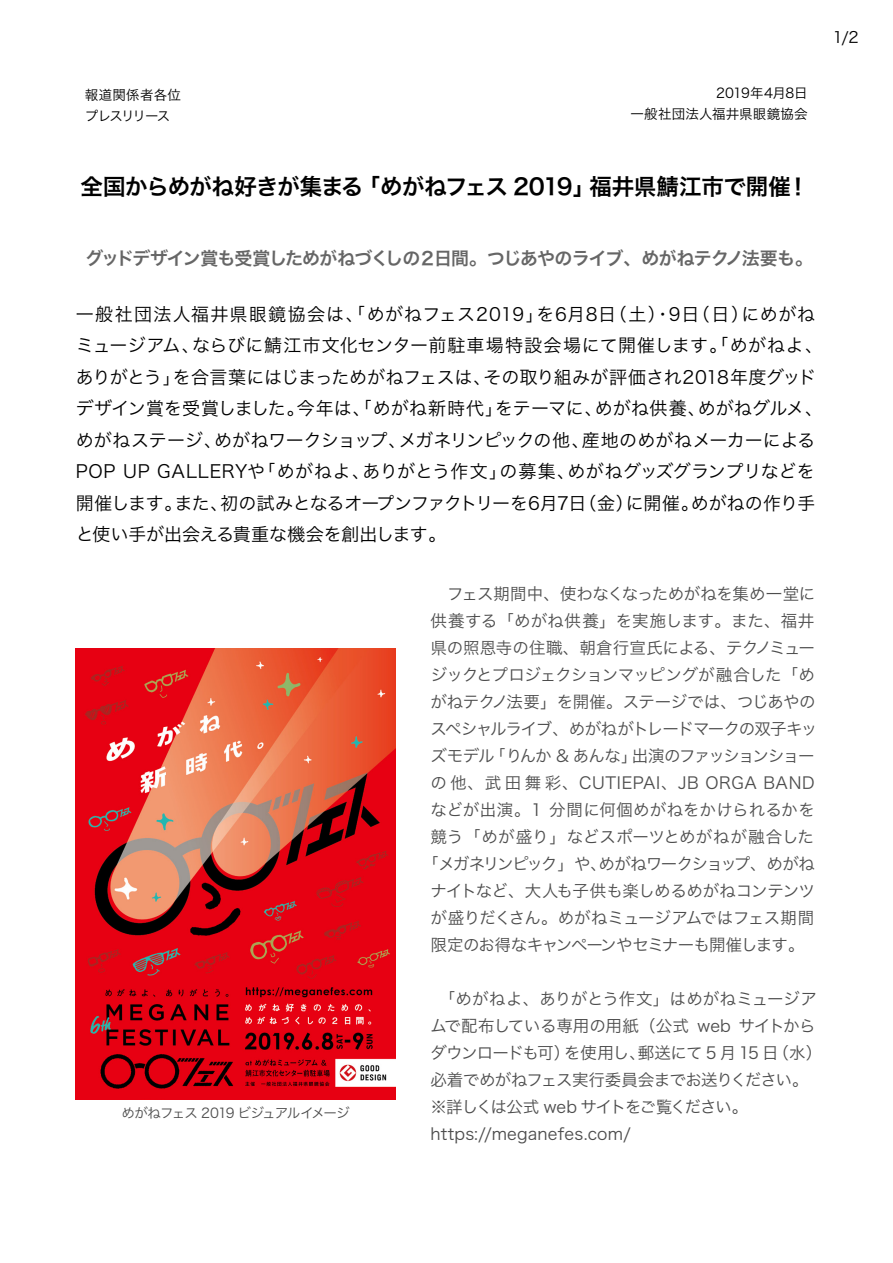
<style>
.page{position:relative;width:893px;height:1263px;background:#fff}
.page>*{position:absolute;margin:0;border:0;box-sizing:border-box;transform-origin:0 0}
.t1{font:22.5px "Hira Kaku Pro N W6";letter-spacing:-.02em;color:#000}
.t2{font:18px/31.5px "Hira Kaku Pro N W3";color:#000}
.t3{font:18px "Hira Kaku Pro N W6";letter-spacing:-.055em;color:#666}
.t4{font:16.5px/27px "Hira Kaku Pro N W3";letter-spacing:-.025em;color:#4d4d4d;text-align:center}
.t5{font:15.45px "Hira Kaku Pro N W3";color:#000}
.t6{font:13.5px/20.9px "Hira Kaku Pro N W3";letter-spacing:.01em;color:#000;text-align:right}
.t7{font:13.5px "Hira Kaku Pro N W3";letter-spacing:-.065em;color:#4d4d4d}
.t8{font:13.5px/20.4px "Hira Kaku Pro N W3";letter-spacing:-.015em;color:#000}
</style>
<div class="page">
<img style="left:76px;top:648px;width:319px;height:451px">
<p class="t8" style="left:85px;top:84px;width:98px">報道関係者各位プレスリリース</p>
<p class="t6" style="left:630px;top:82px;width:179px">2019年4月8日<br>一般社団法人福井県眼鏡協会</p>
<p class="t5" style="left:833px;top:23px;width:27px">1/2</p>
<h1 class="t1" style="left:81px;top:166px;width:730px">全国からめがね好きが集まる「めがねフェス 2019」福井県鯖江市で開催！</h1>
<p class="t3" style="left:85px;top:241px;width:729px">グッドデザイン賞も受賞しためがねづくしの２日間。つじあやのライブ、めがねテクノ法要も。</p>
<p class="t2" style="left:76px;top:297px;width:749px">一般社団法人福井県眼鏡協会は、「めがねフェス2019」を6月8日（土）・9日（日）にめがねミュージアム、ならびに鯖江市文化センター前駐車場特設会場にて開催します。「めがねよ、ありがとう」を合言葉にはじまっためがねフェスは、その取り組みが評価され2018年度グッドデザイン賞を受賞しました。今年は、「めがね新時代」をテーマに、めがね供養、めがねグルメ、めがねステージ、めがねワークショップ、メガネリンピックの他、産地のめがねメーカーによるPOP UP GALLERYや「めがねよ、ありがとう作文」の募集、めがねグッズグランプリなどを開催します。また、初の試みとなるオープンファクトリーを6月7日（金）に開催。めがねの作り手と使い手が出会える貴重な機会を創出します。</p>
<p class="t7" style="left:121px;top:1101px;width:230px">めがねフェス 2019 ビジュアルイメージ</p>
<p class="t4" style="left:422px;top:579px;width:397px">　フェス期間中、使わなくなっためがねを集め一堂に供養する「めがね供養」を実施します。また、福井県の照恩寺の住職、朝倉行宣氏による、テクノミュージックとプロジェクションマッピングが融合した「めがねテクノ法要」を開催。ステージでは、つじあやのスペシャルライブ、めがねがトレードマークの双子キッズモデル「りんか &amp; あんな」出演のファッションショーの他、武田舞彩、CUTIEPAI、JB ORGA BANDなどが出演。1 分間に何個めがねをかけられるかを競う「めが盛り」などスポーツとめがねが融合した「メガネリンピック」や、めがねワークショップ、めがねナイトなど、大人も子供も楽しめるめがねコンテンツが盛りだくさん。めがねミュージアムではフェス期間限定のお得なキャンペーンやセミナーも開催します。</p>
<p class="t4" style="left:430px;top:984px;width:393px;text-align:left">　「めがねよ、ありがとう作文」はめがねミュージアムで配布している専用の用紙（公式 web サイトからダウンロードも可）を使用し、郵送にて 5 月 15 日（水）必着でめがねフェス実行委員会までお送りください。※詳しくは公式 web サイトをご覧ください。https://meganefes.com/</p>
</div>
